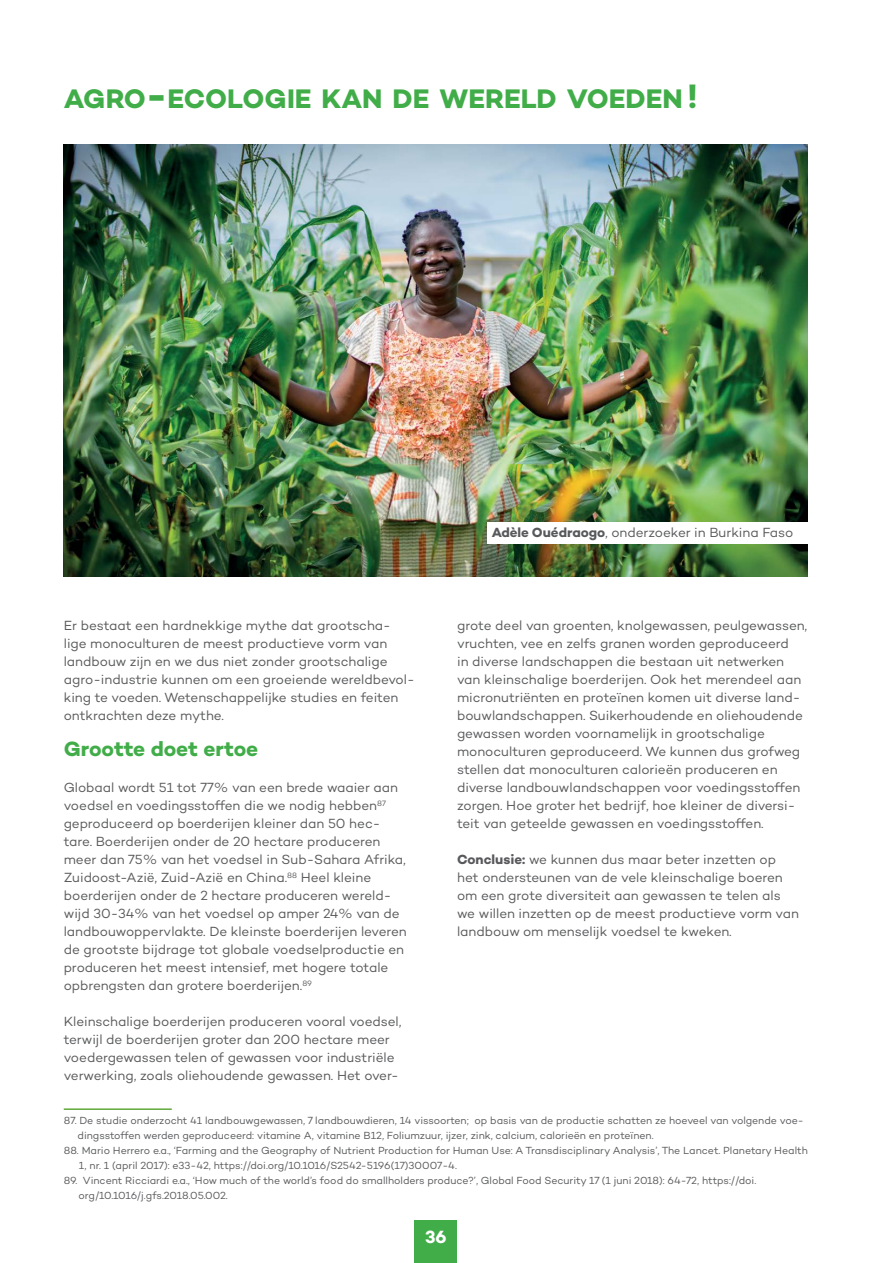
<style>
.page{position:relative;width:893px;height:1263px;background:#fff}
.page>*{position:absolute;margin:0;border:0;box-sizing:border-box;transform-origin:0 0}
.t1{font:700 27.3px "Campton";color:#41ad49}
.t2{font:700 21px "Campton";color:#41ad49}
.t3{font:700 18px "Campton";color:#fff}
.t4{font:13.5px/18px "Campton";letter-spacing:-.005em;color:#58595b}
.t5{font:10.5px/15px "Campton";letter-spacing:-.005em;color:#58595b}
.s1{font-size:39px}
.s2{font-size:34.5px}
.s3{font-weight:700}
</style>
<div class="page">
<hr style="left:64px;top:1108px;width:108px;height:2px;background:#62a73b">
<img style="left:64px;top:144px;width:744px;height:432px">
<div style="left:487px;top:522px;width:321px;height:22px;background:#fff"></div>
<div style="left:415px;top:1220px;width:42px;height:43px;background:#41ad49"></div>
<h1 class="t1" style="left:64px;top:81px;width:635px">AGRO<span class="s1">-</span>ECOLOGIE KAN DE WERELD VOEDEN <span class="s2">!</span></h1>
<p class="t4" style="left:492px;top:523px;width:303px"><span class="s3">Adèle Ouédraogo</span>, onderzoeker in Burkina Faso</p>
<p class="t4" style="left:64px;top:616px;width:352px">Er bestaat een hardnekkige mythe dat grootscha&shy;lige monoculturen de meest productieve vorm van landbouw zijn en we dus niet zonder grootschalige agro-industrie kunnen om een groeiende wereldbevol&shy;king te voeden. Wetenschappelijke studies en feiten ontkrachten deze mythe.</p>
<h2 class="t2" style="left:64px;top:735px;width:196px">Grootte doet ertoe</h2>
<p class="t4" style="left:64px;top:778px;width:344px">Globaal wordt 51 tot 77% van een brede waaier aan voedsel en voedingsstoffen die we nodig hebben<sup>87 </sup>geproduceerd op boerderijen kleiner dan 50 hec&shy;tare. Boerderijen onder de 20 hectare produceren meer dan 75% van het voedsel in Sub-Sahara Afrika, Zuidoost-Azië, Zuid-Azië en China.<sup>88</sup> Heel kleine boerderijen onder de 2 hectare produceren wereld&shy;wijd 30-34% van het voedsel op amper 24% van de landbouwoppervlakte. De kleinste boerderijen leveren de grootste bijdrage tot globale voedselproductie en produceren het meest intensief, met hogere totale opbrengsten dan grotere boerderijen.<sup>89</sup></p>
<p class="t4" style="left:64px;top:1012px;width:339px">Kleinschalige boerderijen produceren vooral voedsel, terwijl de boerderijen groter dan 200 hectare meer voedergewassen telen of gewassen voor industriële verwerking, zoals oliehoudende gewassen. Het over-</p>
<p class="t5" style="left:78px;top:1113px;width:728px;text-indent:-14px">87. De studie onderzocht 41 landbouwgewassen, 7 landbouwdieren, 14 vissoorten; op basis van de productie schatten ze hoeveel van volgende voe&shy;dingsstoffen werden geproduceerd: vitamine A, vitamine B12, Foliumzuur, ijzer, zink, calcium, calorieën en proteïnen.</p>
<p class="t5" style="left:79px;top:1143px;width:730px;text-indent:-15px">88. Mario Herrero e.a., ‘Farming and the Geography of Nutrient Production for Human Use: A Transdisciplinary Analysis’, The Lancet. Planetary Health<br>1, nr. 1 (april 2017): e33-42, https://doi.org/10.1016/S2542-5196(17)30007-4.</p>
<p class="t5" style="left:79px;top:1173px;width:679px;text-indent:-15px">89. Vincent Ricciardi e.a., ‘How much of the world’s food do smallholders produce?’, Global Food Security 17 (1 juni 2018): 64-72, https://doi. org/10.1016/j.gfs.2018.05.002.</p>
<p class="t4" style="left:457px;top:616px;width:352px">grote deel van groenten, knolgewassen, peulgewassen, vruchten, vee en zelfs granen worden geproduceerd<br>in diverse landschappen die bestaan uit netwerken van kleinschalige boerderijen. Ook het merendeel aan micronutriënten en proteïnen komen uit diverse land&shy;bouwlandschappen. Suikerhoudende en oliehoudende gewassen worden voornamelijk in grootschalige monoculturen geproduceerd. We kunnen dus grofweg stellen dat monoculturen calorieën produceren en diverse landbouwlandschappen voor voedingsstoffen zorgen. Hoe groter het bedrijf, hoe kleiner de diversi&shy;teit van geteelde gewassen en voedingsstoffen.</p>
<p class="t4" style="left:457px;top:850px;width:343px"><span class="s3">Conclusie:</span> we kunnen dus maar beter inzetten op het ondersteunen van de vele kleinschalige boeren om een grote diversiteit aan gewassen te telen als we willen inzetten op de meest productieve vorm van landbouw om menselijk voedsel te kweken.</p>
<h3 class="t3" style="left:425px;top:1225px;width:23px">36</h3>
</div>
